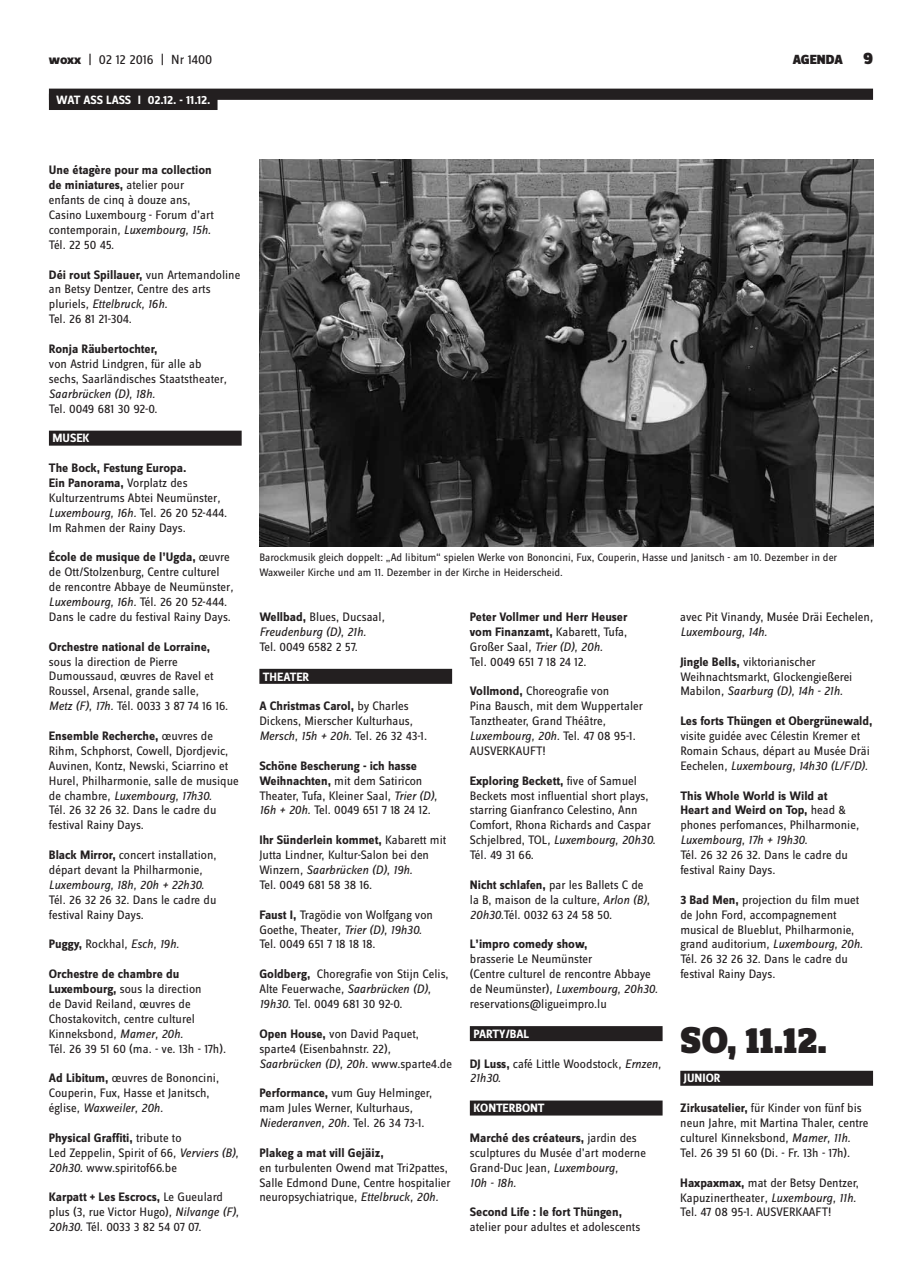
<style>
.page{position:relative;width:922px;height:1276px;background:#fff}
.page>*{position:absolute;margin:0;border:0;box-sizing:border-box;transform-origin:0 0}
.t1{font:900 38.75px "Zine Slab Dis";color:#231f20}
.t2{font:13.75px "Zine Sans Dis";letter-spacing:-.01em;color:#231f20}
.t3{font:900 13.75px "Zine Sans Dis";color:#231f20}
.t4{font:12.75px/14.9px "Zine Sans Dis";color:#231f20}
.t5{font:700 12.75px/14.9px "Zine Sans Dis";color:#231f20}
.t6{font:italic 12.75px/14.9px "Zine Sans Dis";color:#231f20}
.t7{font:700 12.5px "Zine Sans Dis";letter-spacing:-.01em;color:#fff}
.t8{font:11.25px/14.9px "Zine Sans Dis";color:#231f20}
.s1{font-weight:800}
.s2{font-size:17.5px}
.s3{font-weight:700}
.s4{font-style:italic}
.s5{font-weight:700;font-style:normal}
.s6{font-style:normal}
.s7{font-weight:400}
.s8{font-weight:400;font-style:italic}
</style>
<div class="page">
<div style="left:49px;top:431px;width:192px;height:15px;background:#231f20"></div>
<div style="left:259px;top:669px;width:193px;height:15px;background:#231f20"></div>
<div style="left:49px;top:89px;width:823px;height:11px;background:#231f20"></div>
<div style="left:49px;top:94px;width:168px;height:16px;background:#231f20"></div>
<img style="left:259px;top:159px;width:613px;height:387px">
<div style="left:469px;top:1026px;width:193px;height:15px;background:#231f20"></div>
<div style="left:469px;top:1100px;width:193px;height:15px;background:#231f20"></div>
<div style="left:680px;top:1070px;width:192px;height:15px;background:#231f20"></div>
<p class="t2" style="left:49px;top:53px;width:165px"><span class="s1">woxx</span> | 02 12 2016 | Nr 1400</p>
<p class="t3" style="left:792px;top:53px;width:82px">AGENDA <span class="s2">9</span></p>
<p class="t7" style="left:56px;top:93px;width:156px">WAT ASS LASS I 02.12. - 11.12.</p>
<p class="t4" style="left:49px;top:163px;width:166px"><span class="s3">Une étagère pour ma collection de miniatures,</span> atelier pour enfants de cinq à douze ans,<br>Casino Luxembourg - Forum d’art contemporain<span class="s4">, Luxembourg, 15h.<br></span>Tél. 22 50 45.</p>
<p class="t4" style="left:49px;top:268px;width:193px"><span class="s3">Déi rout Spillauer,</span> vun Artemandoline an Betsy Dentzer, Centre des arts pluriels<span class="s4">, Ettelbruck, 16h.<br></span>Tel. 26 81 21-304.</p>
<p class="t5" style="left:49px;top:342px;width:110px">Ronja Räubertochter,</p>
<p class="t4" style="left:49px;top:357px;width:179px">von Astrid Lindgren, für alle ab sechs, Saarländisches Staatstheater<span class="s4">,<br>Saarbrücken (D), 18h.</span></p>
<p class="t4" style="left:49px;top:402px;width:110px">Tel. 0049 681 30 92-0.</p>
<p class="t7" style="left:52px;top:431px;width:39px">musek</p>
<p class="t4" style="left:49px;top:461px;width:180px"><span class="s3">The Bock, Festung Europa.<br>Ein Panorama,</span> Vorplatz des<br>Kulturzentrums Abtei Neumünster<span class="s4">,<br>Luxembourg, 16h.</span> Tel. 26 20 52-444.<br>Im Rahmen der Rainy Days.</p>
<p class="t4" style="left:49px;top:550px;width:186px"><span class="s3">École de musique de l’Ugda,</span> œuvre de Ott/Stolzenburg, Centre culturel de rencontre Abbaye de Neumünster<span class="s4">, Luxembourg, 16h.</span> Tél. 26 20 52-444.<br>Dans le cadre du festival Rainy Days.</p>
<p class="t5" style="left:49px;top:640px;width:163px">Orchestre national de Lorraine,</p>
<p class="t4" style="left:49px;top:655px;width:181px">sous la direction de Pierre<br>Dumoussaud, œuvres de Ravel et<br>Roussel, Arsenal, grande salle<span class="s4">,<br>Metz (F), 17h.</span> Tél. 0033 3 87 74 16 16.</p>
<p class="t4" style="left:49px;top:729px;width:191px"><span class="s3">Ensemble Recherche,</span> œuvres de<br>Rihm, Schphorst, Cowell, Djordjevic,<br>Auvinen, Kontz, Newski, Sciarrino et<br>Hurel, Philharmonie, salle de musique de chambre<span class="s4">, Luxembourg, 17h30.<br></span>Tél. 26 32 26 32. Dans le cadre du festival Rainy Days.</p>
<p class="t4" style="left:49px;top:848px;width:169px"><span class="s3">Black Mirror,</span> concert installation, départ devant la Philharmonie<span class="s4">,<br>Luxembourg, 18h, 20h + 22h30.</span></p>
<p class="t4" style="left:49px;top:893px;width:169px">Tél. 26 32 26 32. Dans le cadre du festival Rainy Days.</p>
<p class="t6" style="left:49px;top:937px;width:132px"><span class="s5">Puggy,</span> <span class="s6">Rockhal</span>, Esch, 19h.</p>
<p class="t4" style="left:49px;top:967px;width:179px"><span class="s3">Orchestre de chambre du<br>Luxembourg,</span> sous la direction<br>de David Reiland, œuvres de<br>Chostakovitch, centre culturel<br>Kinneksbond<span class="s4">, Mamer, 20h.<br></span>Tél. 26 39 51 60 (ma. - ve. 13h - 17h).</p>
<p class="t4" style="left:49px;top:1071px;width:171px"><span class="s3">Ad Libitum,</span> œuvres de Bononcini,<br>Couperin, Fux, Hasse et Janitsch, église<span class="s4">, Waxweiler, 20h.</span></p>
<p class="t4" style="left:49px;top:1131px;width:191px"><span class="s3">Physical Graffiti,</span> tribute to<br>Led Zeppelin, Spirit of 66<span class="s4">, Verviers (B),<br>20h30.</span> www.spiritof66.be</p>
<p class="t4" style="left:49px;top:1190px;width:191px"><span class="s3">Karpatt + Les Escrocs,</span> Le Gueulard plus (3, rue Victor Hugo)<span class="s4">, Nilvange (F),<br>20h30.</span> Tél. 0033 3 82 54 07 07.</p>
<p class="t8" style="left:259px;top:550px;width:579px">Barockmusik gleich doppelt: „Ad libitum“ spielen Werke von Bononcini, Fux, Couperin, Hasse und Janitsch - am 10. Dezember in der<br>Waxweiler Kirche und am 11. Dezember in der Kirche in Heiderscheid.</p>
<p class="t4" style="left:680px;top:610px;width:194px">avec Pit Vinandy, Musée Dräi Eechelen<span class="s4">,<br>Luxembourg, 14h.</span></p>
<p class="t4" style="left:680px;top:655px;width:173px"><span class="s3">Jingle Bells,</span> viktorianischer<br>Weihnachtsmarkt, Glockengießerei<br>Mabilon<span class="s4">, Saarburg (D), 14h - 21h.</span></p>
<p class="t5" style="left:680px;top:714px;width:194px">Les forts Thüngen et Obergrünewald,</p>
<p class="t4" style="left:680px;top:729px;width:191px">visite guidée avec Célestin Kremer et<br>Romain Schaus, départ au Musée Dräi<br>Eechelen<span class="s4">, Luxembourg, 14h30 (L/F/D).</span></p>
<p class="t5" style="left:680px;top:788px;width:180px">This Whole World is Wild at<br>Heart and Weird on Top, <span class="s7">head &amp; phones perfomances, Philharmonie</span><span class="s8">,<br>Luxembourg, 17h + 19h30.</span></p>
<p class="t4" style="left:680px;top:848px;width:169px">Tél. 26 32 26 32. Dans le cadre du festival Rainy Days.</p>
<p class="t4" style="left:680px;top:893px;width:184px"><span class="s3">3 Bad Men,</span> projection du film muet de John Ford, accompagnement musical de Blueblut, Philharmonie, grand auditorium<span class="s4">, Luxembourg, 20h.<br></span>Tél. 26 32 26 32. Dans le cadre du festival Rainy Days.</p>
<p class="t4" style="left:469px;top:610px;width:159px"><span class="s3">Peter Vollmer und Herr Heuser vom Finanzamt,</span> Kabarett, Tufa,<br>Großer Saal<span class="s4">, Trier (D), 20h.<br></span>Tel. 0049 651 7 18 24 12.</p>
<p class="t4" style="left:469px;top:684px;width:175px"><span class="s3">Vollmond,</span> Choreografie von<br>Pina Bausch, mit dem Wuppertaler<br>Tanztheater, Grand Théâtre<span class="s4">,<br>Luxembourg, 20h.</span> Tel. 47 08 95-1.<br>AUSVERKAUFT!</p>
<p class="t4" style="left:470px;top:774px;width:187px"><span class="s3">Exploring Beckett,</span> five of Samuel<br>Beckets most influential short plays, starring Gianfranco Celestino, Ann<br>Comfort, Rhona Richards and Caspar<br>Schjelbred, TOL<span class="s4">, Luxembourg, 20h30.<br></span>Tél. 49 31 66.</p>
<p class="t4" style="left:470px;top:878px;width:181px"><span class="s3">Nicht schlafen,</span> par les Ballets C de la B, maison de la culture<span class="s4">, Arlon (B),<br>20h30.</span>Tél. 0032 63 24 58 50.</p>
<p class="t5" style="left:470px;top:937px;width:119px">L’impro comedy show,</p>
<p class="t4" style="left:470px;top:952px;width:189px">brasserie Le Neumünster<br>(Centre culturel de rencontre Abbaye de Neumünster)<span class="s4">, Luxembourg, 20h30. </span>reservations@ligueimpro.lu</p>
<p class="t7" style="left:473px;top:1027px;width:44px">party/bal</p>
<p class="t4" style="left:469px;top:1056px;width:193px"><span class="s3">DJ Luss,</span> café Little Woodstock<span class="s4">, Ernzen,<br>21h30.</span></p>
<p class="t7" style="left:473px;top:1101px;width:51px">konterbont</p>
<p class="t4" style="left:469px;top:1131px;width:178px"><span class="s3">Marché des créateurs,</span> jardin des sculptures du Musée d’art moderne<br>Grand-Duc Jean<span class="s4">, Luxembourg,<br>10h - 18h.</span></p>
<p class="t5" style="left:469px;top:1205px;width:154px">Second Life : le fort Thüngen,</p>
<p class="t4" style="left:469px;top:1220px;width:172px">atelier pour adultes et adolescents</p>
<p class="t6" style="left:259px;top:609px;width:127px"><span class="s5">Wellbad,</span> <span class="s6">Blues, Ducsaal</span>,<br>Freudenburg (D), 21h.</p>
<p class="t4" style="left:259px;top:640px;width:100px">Tel. 0049 6582 2 57.</p>
<p class="t7" style="left:263px;top:670px;width:46px">th eater</p>
<p class="t4" style="left:259px;top:699px;width:169px"><span class="s3">A Christmas Carol,</span> by Charles<br>Dickens, Mierscher Kulturhaus<span class="s4">,<br>Mersch, 15h + 20h.</span> Tel. 26 32 43-1.</p>
<p class="t4" style="left:259px;top:759px;width:179px"><span class="s3">Schöne Bescherung - ich hasse Weihnachten,</span> mit dem Satiricon Theater, Tufa, Kleiner Saal<span class="s4">, Trier (D), 16h + 20h.</span> Tel. 0049 651 7 18 24 12.</p>
<p class="t4" style="left:259px;top:833px;width:188px"><span class="s3">Ihr Sünderlein kommet,</span> Kabarett mit<br>Jutta Lindner, Kultur-Salon bei den<br>Winzern<span class="s4">, Saarbrücken (D), 19h.<br></span>Tel. 0049 681 58 38 16.</p>
<p class="t4" style="left:259px;top:907px;width:175px"><span class="s3">Faust I,</span> Tragödie von Wolfgang von<br>Goethe, Theater<span class="s4">, Trier (D), 19h30.<br></span>Tel. 0049 651 7 18 18 18.</p>
<p class="t4" style="left:259px;top:967px;width:191px"><span class="s3">Goldberg,</span> Choregrafie von Stijn Celis,<br>Alte Feuerwache<span class="s4">, Saarbrücken (D),<br>19h30.</span> Tel. 0049 681 30 92-0.</p>
<p class="t4" style="left:259px;top:1027px;width:194px"><span class="s3">Open House,</span> von David Paquet, sparte4 (Eisenbahnstr. 22)<span class="s4">,<br>Saarbrücken (D), 20h.</span> www.sparte4.de</p>
<p class="t4" style="left:259px;top:1086px;width:174px"><span class="s3">Performance,</span> vum Guy Helminger, mam Jules Werner, Kulturhaus<span class="s4">,<br>Niederanven, 20h.</span> Tel. 26 34 73-1.</p>
<p class="t5" style="left:259px;top:1146px;width:126px">Plakeg a mat vill Gejäiz,</p>
<p class="t4" style="left:259px;top:1160px;width:193px">en turbulenten Owend mat Tri2pattes,<br>Salle Edmond Dune, Centre hospitalier neuropsychiatrique<span class="s4">, Ettelbruck, 20h.</span></p>
<h1 class="t1" style="left:680px;top:1019px;width:148px">So, 11.12.</h1>
<p class="t7" style="left:683px;top:1071px;width:36px">junior</p>
<p class="t4" style="left:680px;top:1101px;width:190px"><span class="s3">Zirkusatelier,</span> für Kinder von fünf bis neun Jahre, mit Martina Thaler, centre culturel Kinneksbond<span class="s4">, Mamer, 11h.<br></span>Tel. 26 39 51 60 (Di. - Fr. 13h - 17h).</p>
<p class="t4" style="left:680px;top:1175px;width:180px"><span class="s3">Haxpaxmax,</span> mat der Betsy Dentzer,<br>Kapuzinertheater<span class="s4">, Luxembourg, 11h.<br></span>Tel. 47 08 95-1. AUSVERKAAFT!</p>
</div>
